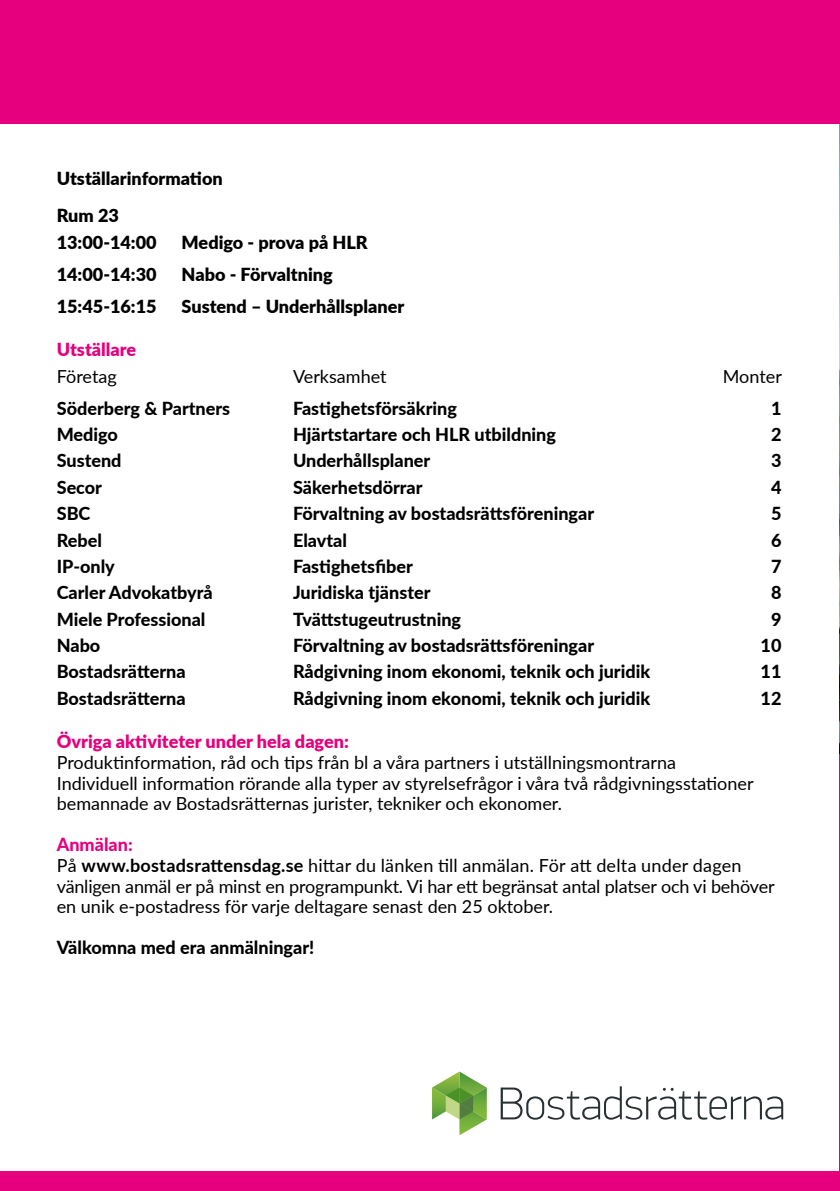
<style>
.page{position:relative;width:840px;height:1191px;background:#fff}
.page>*{position:absolute;margin:0;border:0;box-sizing:border-box;transform-origin:0 0}
.t1{font:800 18px "Lato";color:#000}
.t2{font:18px/20.8px "Lato";color:#000}
.t3{font:900 18px/37.8px "Lato";color:#000}
.t4{font:900 18px "Lato";color:#e6007d}
.s1{font-weight:800;color:#e6007d}
.s2{font-weight:700}
</style>
<div class="page">
<svg style="left:500px;top:1086px;width:282px;height:33px"></svg>
<svg style="left:432px;top:1071px;width:54px;height:64px"></svg>
<img style="left:839px;top:124px;width:1px;height:630px">
<hr style="left:839px;top:754px;width:1px;height:437px;background:#e6007d">
<div style="left:0;top:0;width:839px;height:124px;background:#e6007d"></div>
<div style="left:0;top:1171px;width:839px;height:20px;background:#e6007d"></div>
<p class="t3" style="left:57px;top:158px;width:167px">Utställarinformation<br>Rum 23</p>
<p class="t3" style="left:57px;top:222px;width:101px">13:00-14:00</p>
<p class="t3" style="left:181px;top:222px;width:188px">Medigo - prova på HLR</p>
<p class="t3" style="left:57px;top:254px;width:101px">14:00-14:30</p>
<p class="t3" style="left:181px;top:254px;width:152px">Nabo - Förvaltning</p>
<p class="t3" style="left:57px;top:286px;width:101px">15:45-16:15</p>
<p class="t3" style="left:181px;top:286px;width:224px">Sustend – Underhållsplaner</p>
<p class="t4" style="left:57px;top:336px;width:81px">Utställare</p>
<p class="t2" style="left:57px;top:365px;width:61px">Företag</p>
<p class="t2" style="left:293px;top:365px;width:95px">Verksamhet</p>
<p class="t2" style="left:722px;top:365px;width:61px">Monter</p>
<p class="t1" style="left:57px;top:395px;width:175px">Söderberg &amp; Partners</p>
<p class="t1" style="left:293px;top:395px;width:165px">Fastighetsförsäkring</p>
<p class="t1" style="left:770px;top:395px;width:12px">1</p>
<p class="t1" style="left:57px;top:421px;width:63px">Medigo</p>
<p class="t1" style="left:293px;top:421px;width:264px">Hjärtstartare och HLR utbildning</p>
<p class="t1" style="left:770px;top:421px;width:12px">2</p>
<p class="t1" style="left:57px;top:447px;width:66px">Sustend</p>
<p class="t1" style="left:293px;top:447px;width:139px">Underhållsplaner</p>
<p class="t1" style="left:770px;top:447px;width:12px">3</p>
<p class="t1" style="left:57px;top:474px;width:47px">Secor</p>
<p class="t1" style="left:293px;top:474px;width:131px">Säkerhetsdörrar</p>
<p class="t1" style="left:770px;top:474px;width:12px">4</p>
<p class="t1" style="left:57px;top:500px;width:35px">SBC</p>
<p class="t1" style="left:293px;top:500px;width:302px">Förvaltning av bostadsrättsföreningar</p>
<p class="t1" style="left:770px;top:500px;width:12px">5</p>
<p class="t1" style="left:57px;top:526px;width:47px">Rebel</p>
<p class="t1" style="left:293px;top:526px;width:56px">Elavtal</p>
<p class="t1" style="left:770px;top:526px;width:12px">6</p>
<p class="t1" style="left:57px;top:553px;width:60px">IP-only</p>
<p class="t1" style="left:293px;top:553px;width:121px">Fastighetsfiber</p>
<p class="t1" style="left:770px;top:553px;width:12px">7</p>
<p class="t1" style="left:57px;top:579px;width:157px">Carler Advokatbyrå</p>
<p class="t1" style="left:293px;top:579px;width:139px">Juridiska tjänster</p>
<p class="t1" style="left:770px;top:579px;width:12px">8</p>
<p class="t1" style="left:57px;top:606px;width:150px">Miele Professional</p>
<p class="t1" style="left:293px;top:606px;width:169px">Tvättstugeutrustning</p>
<p class="t1" style="left:770px;top:606px;width:12px">9</p>
<p class="t1" style="left:57px;top:632px;width:45px">Nabo</p>
<p class="t1" style="left:293px;top:632px;width:302px">Förvaltning av bostadsrättsföreningar</p>
<p class="t1" style="left:760px;top:632px;width:22px">10</p>
<p class="t1" style="left:57px;top:658px;width:130px">Bostadsrätterna</p>
<p class="t1" style="left:293px;top:658px;width:358px">Rådgivning inom ekonomi, teknik och juridik</p>
<p class="t1" style="left:760px;top:658px;width:22px">11</p>
<p class="t1" style="left:57px;top:685px;width:130px">Bostadsrätterna</p>
<p class="t1" style="left:293px;top:685px;width:358px">Rådgivning inom ekonomi, teknik och juridik</p>
<p class="t1" style="left:760px;top:685px;width:22px">12</p>
<p class="t4" style="left:57px;top:728px;width:293px">Övriga aktiviteter under hela dagen:</p>
<p class="t2" style="left:57px;top:751px;width:698px">Produktinformation, råd och tips från bl a våra partners i utställningsmontrarna<br>Individuell information rörande alla typer av styrelsefrågor i våra två rådgivningsstationer bemannade av Bostadsrätternas jurister, tekniker och ekonomer.</p>
<p class="t2" style="left:57px;top:833px;width:719px"><span class="s1">Anmälan:<br></span>På <span class="s2">www.bostadsrattensdag.se</span> hittar du länken till anmälan. För att delta under dagen vänligen anmäl er på minst en programpunkt. Vi har ett begränsat antal platser och vi behöver en unik e-postadress för varje deltagare senast den 25 oktober.</p>
<p class="t1" style="left:57px;top:934px;width:259px">Välkomna med era anmälningar!</p>
</div>
